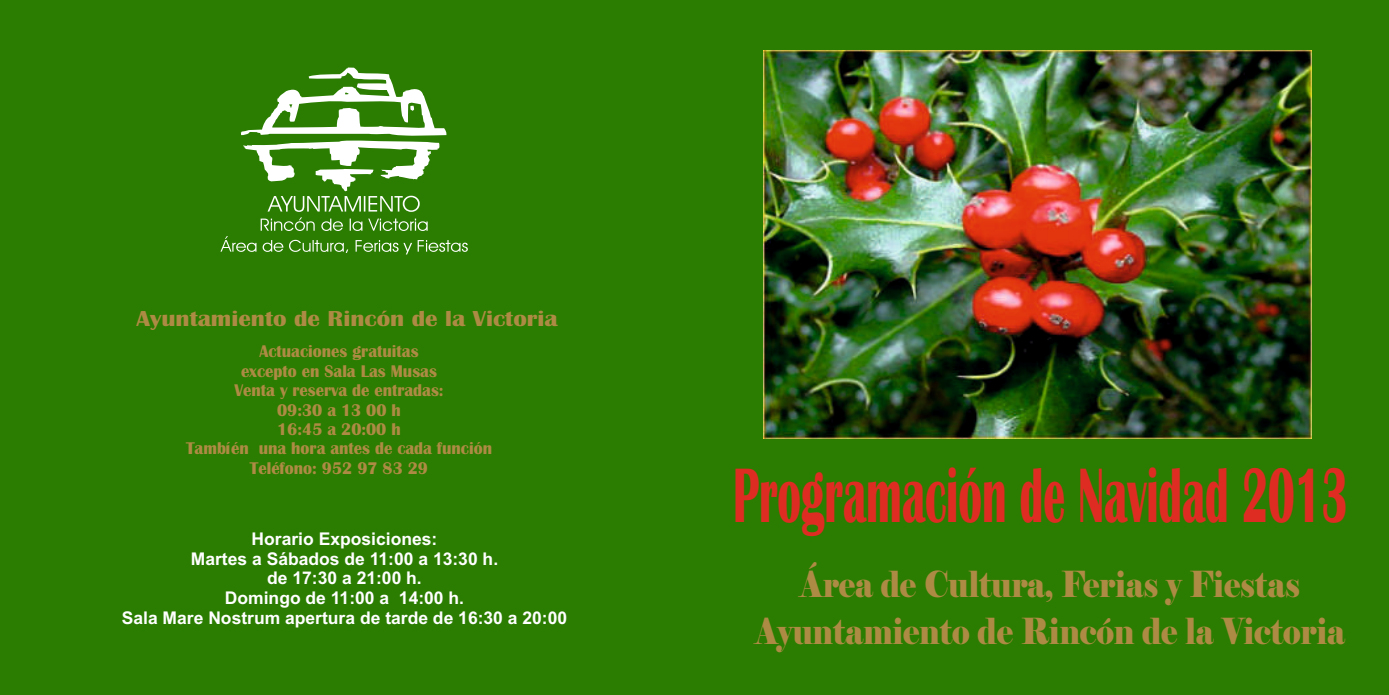
<style>
.page{position:relative;width:1389px;height:695px;background:#fff}
.page>*{position:absolute;margin:0;border:0;box-sizing:border-box;transform-origin:0 0}
.t1{font:700 79.98px "Britannic";color:#df2c23;scale:.55 1}
.t2{font:36.05px/46.4px "Elephant";color:#ae8b44;text-align:center;scale:.86 1}
.t3{font:700 22.4px "Britannic";color:#ae8b44;scale:1.11 1}
.t4{font:700 17.5px/19.4px "Britannic";color:#ae8b44;text-align:center;scale:.95 1}
.t5{font:700 17.5px/19.6px "Arial";color:#fff;text-align:center}
</style>
<div class="page">
<div style="left:0;top:0;width:1389px;height:694px;background:#2a7d00"></div>
<img style="left:764px;top:50px;width:547px;height:388px">
<svg style="left:220px;top:67px;width:248px;height:187px"></svg>
<p class="t3" style="left:137px;top:311px;width:381px">Ayuntamiento de Rincón de la Victoria</p>
<p class="t4" style="left:186px;top:343px;width:324px">Actuaciones gratuitas<br>excepto en Sala Las Musas<br>Venta y reserva de entradas:<br>09:30 a 13 00 h<br>16:45 a 20:00 h<br>Tambíén una hora antes de cada función<br>Teléfono: 952 97 83 29</p>
<p class="t5" style="left:122px;top:531px;width:447px">Horario Exposiciones:<br>Martes a Sábados de 11:00 a 13:30 h.<br>de 17:30 a 21:00 h.<br>Domingo de 11:00 a 14:00 h.<br>Sala Mare Nostrum apertura de tarde de 16:30 a 20:00</p>
<h1 class="t1" style="left:733px;top:467px;width:1120px">Programación de Navidad 2013</h1>
<h2 class="t2" style="left:755px;top:561px;width:687px">Área de Cultura, Ferias y Fiestas<br>Ayuntamiento de Rincón de la Victoria</h2>
</div>
